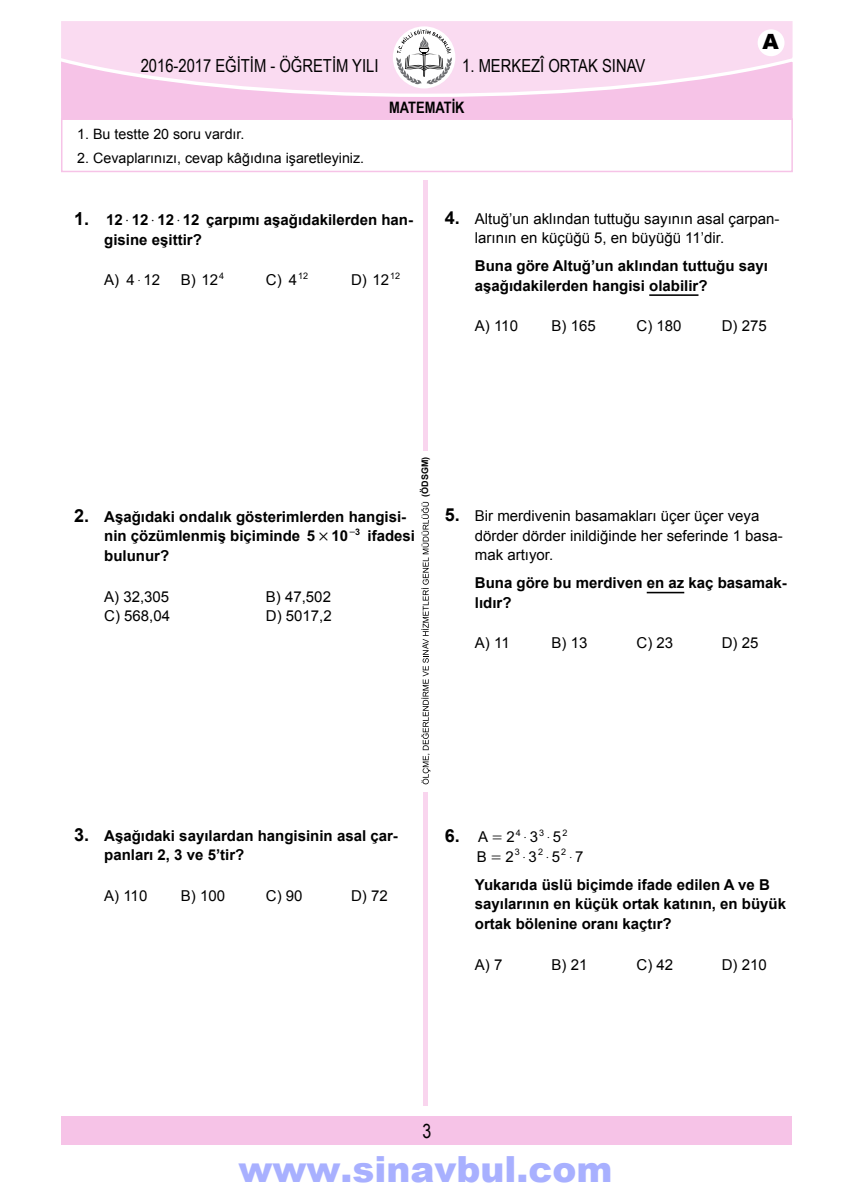
<style>
.page{position:relative;width:851px;height:1191px;background:#fff}
.page>*{position:absolute;margin:0;border:0;box-sizing:border-box;transform-origin:0 0}
.t1{font:900 36px "Arial";color:#a8b0ff}
.t2{font:900 21px "Arial";color:#000}
.t3{font:19.5px "Arial Narrow";color:#000}
.t4{font:18px "Arial Narrow";color:#000}
.t5{font:700 15.75px "Arial Narrow";color:#000}
.t6{font:700 15px/19.5px "Arial";color:#000}
.t7{font:15px/19.5px "Arial";color:#000}
.t8{font:15px "MM Binary";color:#000}
.t9{font:700 15px "MM Binary";color:#000}
.t10{font:15px "MM Times Roman";color:#000}
.t11{font:14.25px "Arial";color:#000}
.t12{font:700 9px "Arial";color:#000}
.t13{font:9px "Arial";color:#000}
.t14{font:8.25px "Arial";color:#000}
.s1{font-size:18px}
.s2{font-family:"MM Binary"}
.s3{font-weight:700;font-size:18px}
</style>
<div class="page">
<div style="left:61px;top:1115px;width:730px;height:29px;background:#f6c3e7"></div>
<div style="left:61px;top:94px;width:732px;height:27px;background:#f6c3e7"></div>
<svg style="left:61px;top:21px;width:732px;height:73px;background:#f9d9f0"></svg>
<div style="left:423px;top:180px;width:5px;height:926px;background:#f9d5ee"></div>
<div style="left:393px;top:26px;width:62px;height:62px;background:#fff;border-radius:50%"></div>
<svg style="left:396px;top:29px;width:56px;height:56px"></svg>
<div style="left:757px;top:29px;width:27px;height:27px;background:#fff;border-radius:50%"></div>
<div style="left:61px;top:118px;width:731px;height:54px;border:2px solid #f6c3e7"></div>
<div style="left:418px;top:452px;width:15px;height:340px;background:#fff"></div>
<svg style="left:421px;top:650px;width:9px;height:134px"></svg>
<svg style="left:421px;top:502px;width:7px;height:142px"></svg>
<hr style="left:649px;top:294px;width:49px;height:2px;background:#000">
<hr style="left:646px;top:592px;width:38px;height:1px;background:#000">
<p class="t4" style="left:141px;top:53px;width:239px">2016-2017 EĞİTİM - ÖĞRETİM YILI</p>
<p class="t4" style="left:462px;top:53px;width:184px">1. MERKEZÎ ORTAK SINAV</p>
<p class="t11" style="left:77px;top:125px;width:169px">1. Bu testte 20 soru vardır.</p>
<p class="t11" style="left:77px;top:149px;width:288px">2. Cevaplarınızı, cevap kâğıdına işaretleyiniz.</p>
<p class="t5" style="left:389px;top:96px;width:77px">MATEMATİK</p>
<h2 class="t2" style="left:762px;top:26px;width:18px">A</h2>
<p class="t6" style="left:74px;top:210px;width:340px"><span class="s1">1.</span> 12 12 12 12 çarpımı aşağıdakilerden han-</p>
<p class="t9" style="left:126px;top:213px;width:4px">$</p>
<p class="t9" style="left:151px;top:213px;width:4px">$</p>
<p class="t9" style="left:177px;top:213px;width:4px">$</p>
<p class="t6" style="left:104px;top:230px;width:99px">gisine eşittir?</p>
<p class="t7" style="left:104px;top:270px;width:57px">A) 4 1<span class="s2">$</span> 2</p>
<p class="t7" style="left:181px;top:270px;width:45px">B) 12<sup>4</sup></p>
<p class="t7" style="left:266px;top:270px;width:44px">C) 4<sup>12</sup></p>
<p class="t7" style="left:351px;top:270px;width:51px">D) 12<sup>12</sup></p>
<p class="t7" style="left:475px;top:209px;width:306px;text-indent:-30px"><span class="s3">4.</span> Altuğ’un aklından tuttuğu sayının asal çarpan&shy;larının en küçüğü 5, en büyüğü 11’dir.</p>
<p class="t6" style="left:475px;top:256px;width:294px">Buna göre Altuğ’un aklından tuttuğu sayı aşağıdakilerden hangisi olabilir?</p>
<p class="t7" style="left:475px;top:316px;width:45px">A) 110</p>
<p class="t7" style="left:551px;top:316px;width:46px">B) 165</p>
<p class="t7" style="left:636px;top:316px;width:47px">C) 180</p>
<p class="t7" style="left:721px;top:316px;width:47px">D) 275</p>
<p class="t12" style="left:419px;top:497px;width:41px;rotate:-90deg">(ÖDSGM)</p>
<p class="t6" style="left:104px;top:507px;width:303px;text-indent:-30px"><span class="s1">2.</span> Aşağıdaki ondalık gösterimlerden hangisi&shy;nin çözümlenmiş biçiminde 5 10 <sup>3</sup></p>
<p class="t9" style="left:318px;top:529px;width:12px">#</p>
<p class="t6" style="left:349px;top:527px;width:67px"><sup>-</sup> ifadesi</p>
<p class="t6" style="left:104px;top:546px;width:66px">bulunur?</p>
<p class="t7" style="left:104px;top:587px;width:67px">A) 32,305</p>
<p class="t7" style="left:266px;top:587px;width:67px">B) 47,502</p>
<p class="t7" style="left:104px;top:606px;width:67px">C) 568,04</p>
<p class="t7" style="left:266px;top:606px;width:67px">D) 5017,2</p>
<p class="t14" style="left:420px;top:649px;width:7px;rotate:-90deg">A</p>
<p class="t7" style="left:475px;top:506px;width:309px;text-indent:-30px"><span class="s3">5.</span> Bir merdivenin basamakları üçer üçer veya dörder dörder inildiğinde her seferinde 1 basa&shy;mak artıyor.</p>
<p class="t6" style="left:475px;top:573px;width:313px">Buna göre bu merdiven en az kaç basamak&shy;lıdır?</p>
<p class="t7" style="left:475px;top:633px;width:36px">A) 11</p>
<p class="t7" style="left:551px;top:633px;width:37px">B) 13</p>
<p class="t7" style="left:636px;top:633px;width:38px">C) 23</p>
<p class="t7" style="left:721px;top:633px;width:38px">D) 25</p>
<p class="t6" style="left:104px;top:826px;width:295px;text-indent:-30px"><span class="s1">3.</span> Aşağıdaki sayılardan hangisinin asal çar&shy;panları 2, 3 ve 5’tir?</p>
<p class="t7" style="left:104px;top:886px;width:45px">A) 110</p>
<p class="t7" style="left:181px;top:886px;width:46px">B) 100</p>
<p class="t7" style="left:266px;top:886px;width:38px">C) 90</p>
<p class="t7" style="left:351px;top:886px;width:38px">D) 72</p>
<p class="t7" style="left:445px;top:827px;width:118px"><span class="s3">6.</span> A 235</p>
<p class="t13" style="left:515px;top:826px;width:7px">4</p>
<p class="t13" style="left:539px;top:826px;width:7px">3</p>
<p class="t13" style="left:562px;top:826px;width:7px">2</p>
<p class="t10" style="left:492px;top:830px;width:12px">=</p>
<p class="t8" style="left:524px;top:830px;width:4px">$</p>
<p class="t8" style="left:547px;top:830px;width:4px">$</p>
<p class="t7" style="left:477px;top:847px;width:108px">B 2357</p>
<p class="t13" style="left:514px;top:846px;width:7px">3</p>
<p class="t13" style="left:538px;top:846px;width:7px">2</p>
<p class="t13" style="left:561px;top:846px;width:7px">2</p>
<p class="t10" style="left:491px;top:849px;width:12px">=</p>
<p class="t8" style="left:522px;top:849px;width:4px">$</p>
<p class="t8" style="left:546px;top:849px;width:4px">$</p>
<p class="t8" style="left:569px;top:849px;width:4px">$</p>
<p class="t6" style="left:475px;top:875px;width:312px">Yukarıda üslü biçimde ifade edilen A ve B sayılarının en küçük ortak katının, en büyük ortak bölenine oranı kaçtır?</p>
<p class="t7" style="left:475px;top:954px;width:29px">A) 7</p>
<p class="t7" style="left:551px;top:954px;width:37px">B) 21</p>
<p class="t7" style="left:636px;top:954px;width:38px">C) 42</p>
<p class="t7" style="left:721px;top:954px;width:47px">D) 210</p>
<h3 class="t3" style="left:422px;top:1116px;width:10px">3</h3>
<h1 class="t1" style="left:238px;top:1142px;width:375px">www.sinavbul.com</h1>
</div>
